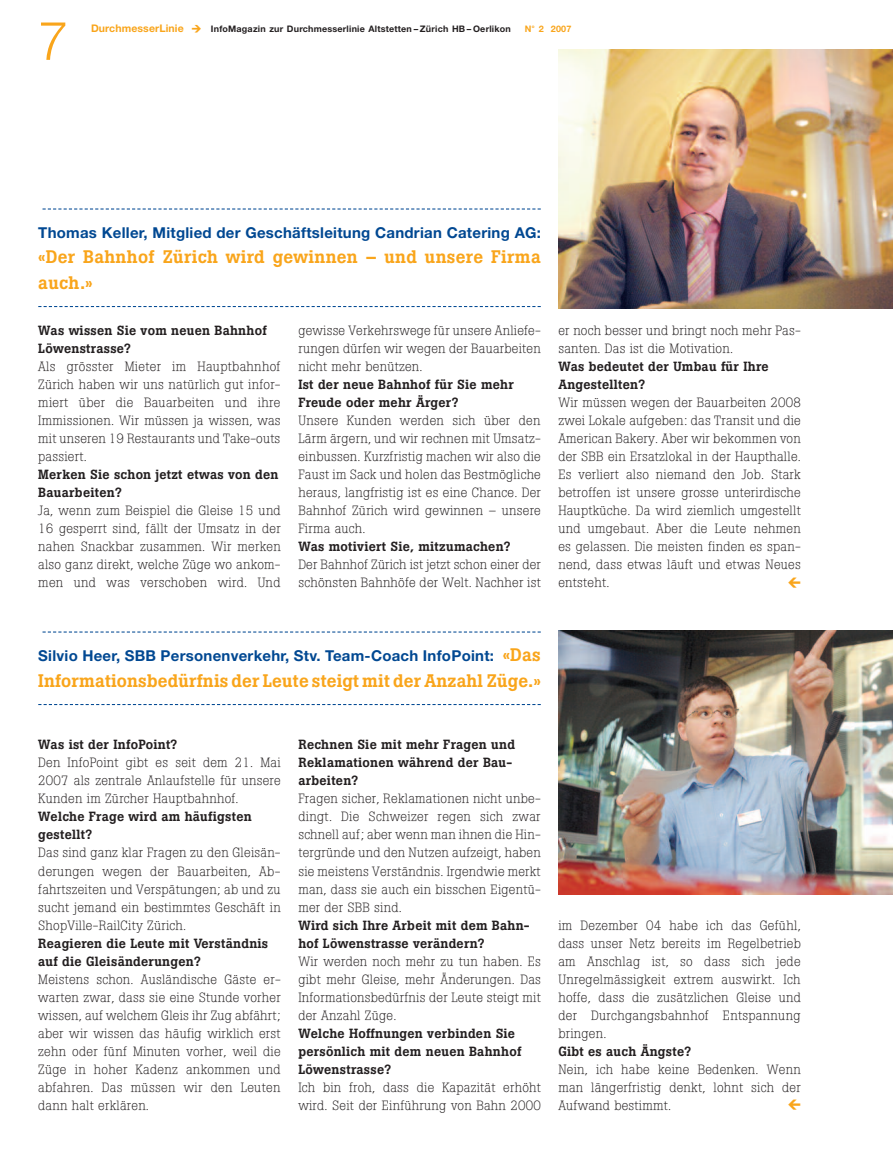
<style>
.page{position:relative;width:893px;height:1149px;background:#fff}
.page>*{position:absolute;margin:0;border:0;box-sizing:border-box;transform-origin:0 0}
.t1{font:300 54px "Helvetica Neue LT";color:#f9a51b}
.t2{font:500 18px/25.5px "Boton";letter-spacing:.01em;color:#f9a51b}
.t3{font:700 15px "Helvetica Neue LT";letter-spacing:.015em;color:#014892}
.t4{font:300 13.2px/18px "Botonsbb";letter-spacing:.015em;color:#231f20;text-align:justify}
.t5{font:500 13.2px/18px "Boton";letter-spacing:.02em;color:#231f20}
.t6{font:12px "Mini Pics International";color:#f9a51b}
.t7{font:700 9px "Helvetica Neue LT";letter-spacing:.02em;color:#231f20}
.t8{font:700 9px "Helvetica Neue LT";color:#f9a51b}
.t9{font:700 4.5px "Helvetica Neue LT";color:#f9a51b}
.s1{font-size:10.5px;color:#f9a51b}
.s2{font-family:"Mini Pics International";font-weight:400;color:#f9a51b}
.s3{font-family:"Boton";font-weight:500;font-size:18px;color:#f9a51b}
</style>
<div class="page">
<svg style="left:43px;top:208px;width:498px;height:1px"></svg>
<svg style="left:38px;top:306px;width:503px;height:1px"></svg>
<svg style="left:43px;top:631px;width:498px;height:1px"></svg>
<img style="left:558px;top:49px;width:335px;height:260px">
<img style="left:558px;top:630px;width:335px;height:264px">
<h1 class="t1" style="left:38px;top:21px;width:32px">7</h1>
<p class="t7" style="left:91px;top:26px;width:421px"><span class="s1">DurchmesserLinie</span> <span class="s2">E</span> InfoMagazin zur Durchmesserlinie Altstetten – Zürich HB – Oerlikon</p>
<p class="t8" style="left:525px;top:26px;width:8px">N</p>
<p class="t9" style="left:532px;top:25px;width:4px">o</p>
<p class="t8" style="left:539px;top:26px;width:34px">2 2007</p>
<p class="t3" style="left:38px;top:227px;width:504px">Thomas Keller, Mitglied der Geschäftsleitung Candrian Catering AG:</p>
<h2 class="t2" style="left:38px;top:246px;width:504px">«Der Bahnhof Zürich wird gewinnen – und unsere Firma auch.»</h2>
<p class="t4" style="left:298px;top:321px;width:244px">gewisse Verkehrswege für unsere Anliefe&shy;rungen dürfen wir wegen der Bauarbeiten nicht mehr benützen.</p>
<p class="t5" style="left:298px;top:376px;width:217px">Ist der neue Bahnhof für Sie mehr<br>Freude oder mehr Ärger?</p>
<p class="t4" style="left:298px;top:411px;width:244px">Unsere Kunden werden sich über den Lärm ärgern, und wir rechnen mit Umsatz&shy;einbussen. Kurzfristig machen wir also die Faust im Sack und holen das Bestmögliche heraus, langfristig ist es eine Chance. Der Bahnhof Zürich wird gewinnen – unsere Firma auch.</p>
<p class="t5" style="left:298px;top:538px;width:214px">Was motiviert Sie, mitzumachen?</p>
<p class="t4" style="left:298px;top:555px;width:244px">Der Bahnhof Zürich ist jetzt schon einer der schönsten Bahnhöfe der Welt. Nachher ist</p>
<p class="t5" style="left:38px;top:322px;width:230px">Was wissen Sie vom neuen Bahnhof<br>Löwenstrasse?</p>
<p class="t4" style="left:38px;top:357px;width:244px">Als grösster Mieter im Hauptbahnhof Zürich haben wir uns natürlich gut infor&shy;miert über die Bauarbeiten und ihre Immissionen. Wir müssen ja wissen, was mit unseren 19 Restaurants und Take-outs passiert.</p>
<p class="t5" style="left:38px;top:466px;width:242px">Merken Sie schon jetzt etwas von den<br>Bauarbeiten?</p>
<p class="t4" style="left:38px;top:501px;width:244px">Ja, wenn zum Beispiel die Gleise 15 und 16 gesperrt sind, fällt der Umsatz in der nahen Snackbar zusammen. Wir merken also ganz direkt, welche Züge wo ankom&shy;men und was verschoben wird. Und</p>
<p class="t4" style="left:558px;top:321px;width:244px">er noch besser und bringt noch mehr Pas&shy;santen. Das ist die Motivation.</p>
<p class="t5" style="left:558px;top:358px;width:212px">Was bedeutet der Umbau für Ihre<br>Angestellten?</p>
<p class="t4" style="left:558px;top:393px;width:244px">Wir müssen wegen der Bauarbeiten 2008 zwei Lokale aufgeben: das Transit und die American Bakery. Aber wir bekommen von der SBB ein Ersatzlokal in der Haupthalle.<br>Es verliert also niemand den Job. Stark betroffen ist unsere grosse unterirdische Hauptküche. Da wird ziemlich umgestellt und umgebaut. Aber die Leute nehmen es gelassen. Die meisten finden es span&shy;nend, dass etwas läuft und etwas Neues entsteht.</p>
<p class="t6" style="left:788px;top:575px;width:14px">D</p>
<p class="t3" style="left:38px;top:650px;width:504px">Silvio Heer, SBB Personenverkehr, Stv. Team-Coach InfoPoint: <span class="s3">«Das</span></p>
<h2 class="t2" style="left:38px;top:669px;width:504px">Informationsbedürfnis der Leute steigt mit der Anzahl Züge.»</h2>
<p class="t5" style="left:38px;top:736px;width:140px">Was ist der InfoPoint?</p>
<p class="t4" style="left:38px;top:753px;width:244px">Den InfoPoint gibt es seit dem 21. Mai 2007 als zentrale Anlaufstelle für unsere Kunden im Zürcher Hauptbahnhof.</p>
<p class="t5" style="left:38px;top:808px;width:215px">Welche Frage wird am häufigsten gestellt?</p>
<p class="t4" style="left:38px;top:843px;width:244px">Das sind ganz klar Fragen zu den Gleisän&shy;derungen wegen der Bauarbeiten, Ab&shy;fahrtszeiten und Verspätungen; ab und zu sucht jemand ein bestimmtes Geschäft in ShopVille-RailCity Zürich.</p>
<p class="t5" style="left:38px;top:934px;width:231px">Reagieren die Leute mit Verständnis auf die Gleisänderungen?</p>
<p class="t4" style="left:38px;top:969px;width:244px">Meistens schon. Ausländische Gäste er&shy;warten zwar, dass sie eine Stunde vorher wissen, auf welchem Gleis ihr Zug abfährt; aber wir wissen das häufig wirklich erst zehn oder fünf Minuten vorher, weil die Züge in hoher Kadenz ankommen und abfahren. Das müssen wir den Leuten dann halt erklären.</p>
<p class="t5" style="left:298px;top:736px;width:218px">Rechnen Sie mit mehr Fragen und<br>Reklamationen während der Bau&shy;arbeiten?</p>
<p class="t4" style="left:298px;top:789px;width:244px">Fragen sicher, Reklamationen nicht unbe&shy;dingt. Die Schweizer regen sich zwar schnell auf; aber wenn man ihnen die Hin&shy;tergründe und den Nutzen aufzeigt, haben sie meistens Verständnis. Irgendwie merkt man, dass sie auch ein bisschen Eigentü&shy;mer der SBB sind.</p>
<p class="t5" style="left:298px;top:916px;width:233px">Wird sich Ihre Arbeit mit dem Bahn&shy;hof Löwenstrasse verändern?</p>
<p class="t4" style="left:298px;top:951px;width:244px">Wir werden noch mehr zu tun haben. Es gibt mehr Gleise, mehr Änderungen. Das Informationsbedürfnis der Leute steigt mit der Anzahl Züge.</p>
<p class="t5" style="left:298px;top:1024px;width:224px">Welche Hoffnungen verbinden Sie persönlich mit dem neuen Bahnhof<br>Löwenstrasse?</p>
<p class="t4" style="left:298px;top:1077px;width:244px">Ich bin froh, dass die Kapazität erhöht wird. Seit der Einführung von Bahn 2000</p>
<p class="t4" style="left:558px;top:915px;width:244px">im Dezember 04 habe ich das Gefühl, dass unser Netz bereits im Regelbetrieb am Anschlag ist, so dass sich jede Unregelmässigkeit extrem auswirkt. Ich hoffe, dass die zusätzlichen Gleise und der Durchgangsbahnhof Entspannung bringen.</p>
<p class="t5" style="left:558px;top:1042px;width:134px">Gibt es auch Ängste?</p>
<p class="t4" style="left:558px;top:1059px;width:244px">Nein, ich habe keine Bedenken. Wenn man längerfristig denkt, lohnt sich der Aufwand bestimmt.</p>
<p class="t6" style="left:788px;top:1097px;width:14px">D</p>
</div>
